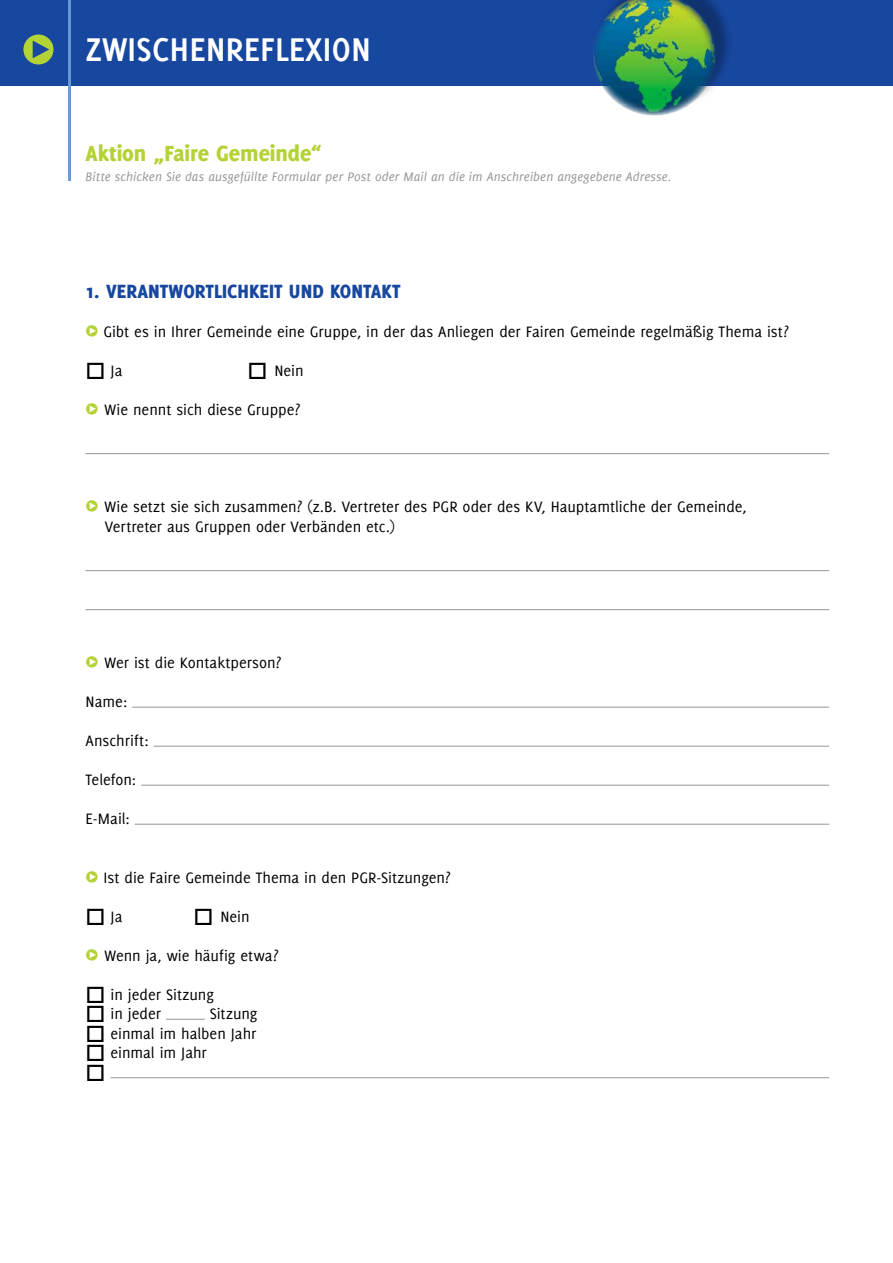
<style>
.page{position:relative;width:893px;height:1263px;background:#fff}
.page>*{position:absolute;margin:0;border:0;box-sizing:border-box;transform-origin:0 0}
.t1{font:700 36px "Delicious";color:#fff}
.t2{font:800 24px "Delicious";letter-spacing:-.005em;color:#b3d235}
.t3{font:800 21px "Delicious";color:#17479e}
.t4{font:16.5px/19.5px "Delicious";color:#000}
.t5{font:italic 13.5px "Delicious";letter-spacing:.01em;color:#939598}
.s1{font-size:19.5px;color:#b3d235}
</style>
<div class="page">
<div style="left:0;top:0;width:893px;height:85px;background:#17479e"></div>
<div style="left:595px;top:0;width:138px;height:113px;background:#000;opacity:.3"></div>
<img style="left:593px;top:0;width:122px;height:116px">
<hr style="left:68px;top:0;width:3px;height:181px;background:#659ad2">
<hr style="left:86px;top:453px;width:743px;height:1px;background:#939598">
<hr style="left:86px;top:570px;width:743px;height:1px;background:#939598">
<hr style="left:86px;top:609px;width:743px;height:1px;background:#939598">
<hr style="left:132px;top:707px;width:697px;height:1px;background:#939598">
<hr style="left:154px;top:746px;width:675px;height:1px;background:#939598">
<hr style="left:141px;top:785px;width:688px;height:1px;background:#939598">
<hr style="left:135px;top:824px;width:694px;height:1px;background:#939598">
<hr style="left:166px;top:1019px;width:39px;height:1px;background:#939598">
<hr style="left:111px;top:1077px;width:718px;height:1px;background:#939598">
<svg style="left:23px;top:35px;width:31px;height:29px"></svg>
<h1 class="t1" style="left:86px;top:29px;width:287px">ZWISCHENREFLEXION</h1>
<h2 class="t2" style="left:86px;top:140px;width:238px">AKTION „FAIRE GEMEINDE“</h2>
<p class="t5" style="left:86px;top:169px;width:587px">Bitte schicken Sie das ausgefüllte Formular per Post oder Mail an die im Anschreiben angegebene Adresse.</p>
<p class="t3" style="left:86px;top:279px;width:317px">1. VERANTWORTLICHKEIT UND KONTAKT</p>
<p class="t4" style="left:86px;top:321px;width:705px"><span class="s1">Δ</span> Gibt es in Ihrer Gemeinde eine Gruppe, in der das Anliegen der Fairen Gemeinde regelmäßig Thema ist?</p>
<p class="t4" style="left:86px;top:360px;width:38px">□ Ja</p>
<p class="t4" style="left:248px;top:360px;width:58px">□ Nein</p>
<p class="t4" style="left:86px;top:399px;width:216px"><span class="s1">Δ</span> Wie nennt sich diese Gruppe?</p>
<p class="t4" style="left:105px;top:497px;width:643px;text-indent:-19px"><span class="s1">Δ</span> Wie setzt sie sich zusammen? (z.B. Vertreter des PGR oder des KV, Hauptamtliche der Gemeinde,<br>Vertreter aus Gruppen oder Verbänden etc.)</p>
<p class="t4" style="left:86px;top:653px;width:197px"><span class="s1">Δ</span> Wer ist die Kontaktperson?</p>
<p class="t4" style="left:86px;top:692px;width:43px">Name:</p>
<p class="t4" style="left:86px;top:731px;width:65px">Anschrift:</p>
<p class="t4" style="left:86px;top:770px;width:52px">Telefon:</p>
<p class="t4" style="left:86px;top:809px;width:46px">E-Mail:</p>
<p class="t4" style="left:86px;top:867px;width:367px"><span class="s1">Δ</span> Ist die Faire Gemeinde Thema in den PGR-Sitzungen?</p>
<p class="t4" style="left:86px;top:906px;width:38px">□ Ja</p>
<p class="t4" style="left:194px;top:906px;width:58px">□ Nein</p>
<p class="t4" style="left:86px;top:945px;width:195px"><span class="s1">Δ</span> Wenn ja, wie häufig etwa?</p>
<p class="t4" style="left:86px;top:984px;width:130px">□ in jeder Sitzung</p>
<p class="t4" style="left:86px;top:1004px;width:77px">□ in jeder</p>
<p class="t4" style="left:210px;top:1004px;width:49px">Sitzung</p>
<p class="t4" style="left:86px;top:1023px;width:172px">□ einmal im halben Jahr</p>
<p class="t4" style="left:86px;top:1043px;width:123px">□ einmal im Jahr</p>
</div>
